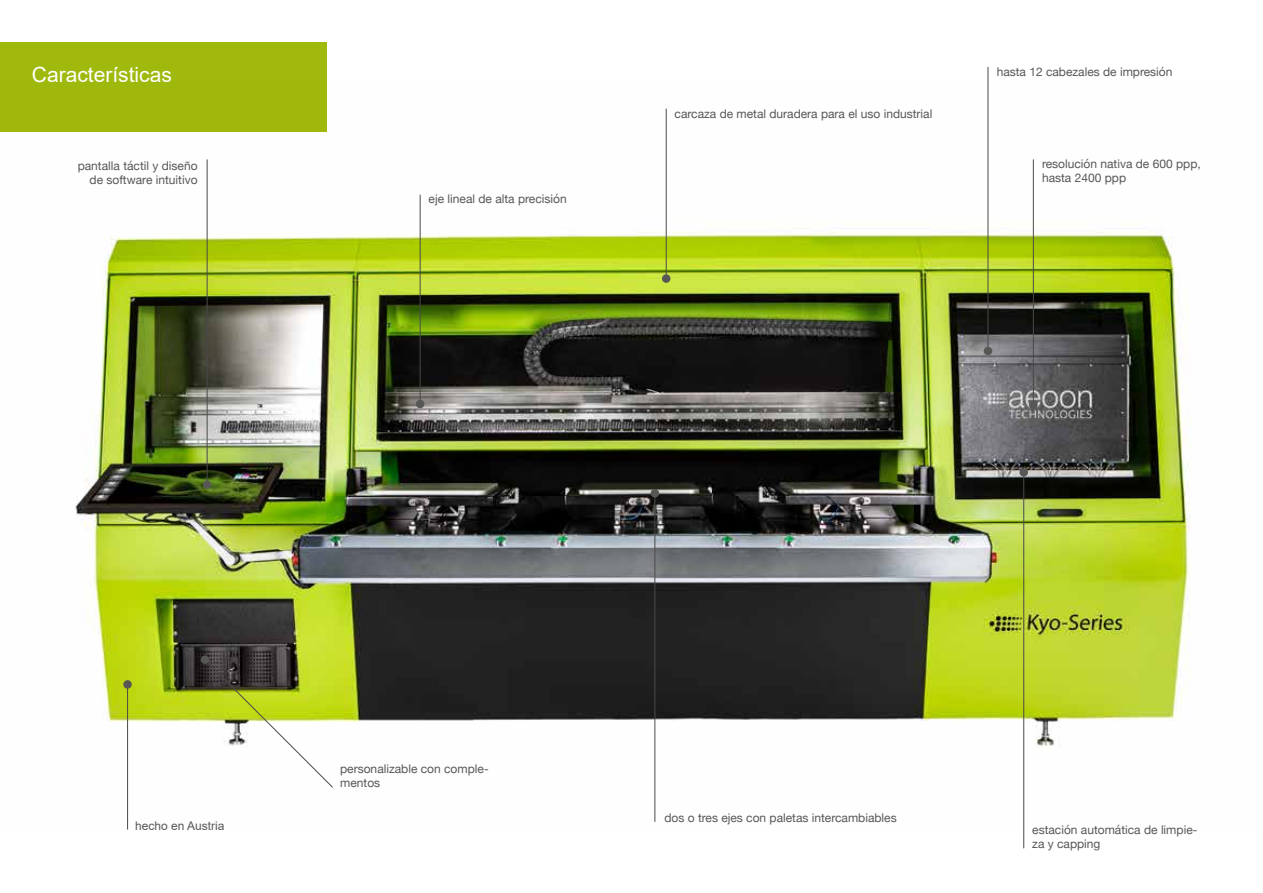
<style>
.page{position:relative;width:1263px;height:893px;background:#fff}
.page>*{position:absolute;margin:0;border:0;box-sizing:border-box;transform-origin:0 0}
.t1{font:21px "Arial";color:#fff}
.t2{font:12px/14.4px "Helvetica Neue";color:#575756}
.t3{font:12px "Arial";color:#575756}
</style>
<div class="page">
<img style="left:75px;top:82px;width:1115px;height:747px">
<hr style="left:207px;top:159px;width:1px;height:325px;background:#4a4a49">
<div style="left:203px;top:480px;width:8px;height:9px;background:#575756;border-radius:50%"></div>
<hr style="left:420px;top:195px;width:1px;height:211px;background:#4a4a49">
<div style="left:416px;top:400px;width:8px;height:8px;background:#575756;border-radius:50%"></div>
<hr style="left:987px;top:67px;width:1px;height:286px;background:#4a4a49">
<div style="left:984px;top:347px;width:8px;height:8px;background:#575756;border-radius:50%"></div>
<hr style="left:1033px;top:159px;width:1px;height:248px;background:#4a4a49">
<div style="left:1029px;top:401px;width:8px;height:8px;background:#575756;border-radius:50%"></div>
<hr style="left:666px;top:109px;width:1px;height:171px;background:#4a4a49">
<div style="left:662px;top:274px;width:8px;height:9px;background:#575756;border-radius:50%"></div>
<hr style="left:654px;top:492px;width:1px;height:330px;background:#4a4a49">
<div style="left:651px;top:489px;width:8px;height:8px;background:#575756;border-radius:50%"></div>
<hr style="left:1023px;top:471px;width:1px;height:377px;background:#4a4a49">
<div style="left:1019px;top:468px;width:9px;height:9px;background:#575756;border-radius:50%"></div>
<svg style="left:200px;top:655px;width:134px;height:133px"></svg>
<hr style="left:127px;top:683px;width:1px;height:146px;background:#4a4a49">
<div style="left:123px;top:680px;width:9px;height:9px;background:#575756;border-radius:50%"></div>
<div style="left:0;top:43px;width:326px;height:89px;background:#a0b90c"></div>
<h1 class="t1" style="left:32px;top:60px;width:142px">Características</h1>
<p class="t2" style="left:78px;top:159px;width:121px;text-align:right">pantalla táctil y diseño de software intuitivo</p>
<p class="t2" style="left:429px;top:192px;width:140px">eje lineal de alta precisión</p>
<p class="t2" style="left:675px;top:107px;width:259px">carcaza de metal duradera para el uso industrial</p>
<p class="t2" style="left:997px;top:66px;width:177px">hasta 12 cabezales de impresión</p>
<p class="t2" style="left:1042px;top:157px;width:160px">resolución nativa de 600 ppp, hasta 2400 ppp</p>
<p class="t3" style="left:135px;top:817px;width:91px">hecho en Austria</p>
<p class="t2" style="left:340px;top:762px;width:150px">personalizable con comple&shy;mentos</p>
<p class="t2" style="left:664px;top:811px;width:234px">dos o tres ejes con paletas intercambiables</p>
<p class="t2" style="left:1032px;top:823px;width:167px">estación automática de limpie&shy;za y capping</p>
</div>
